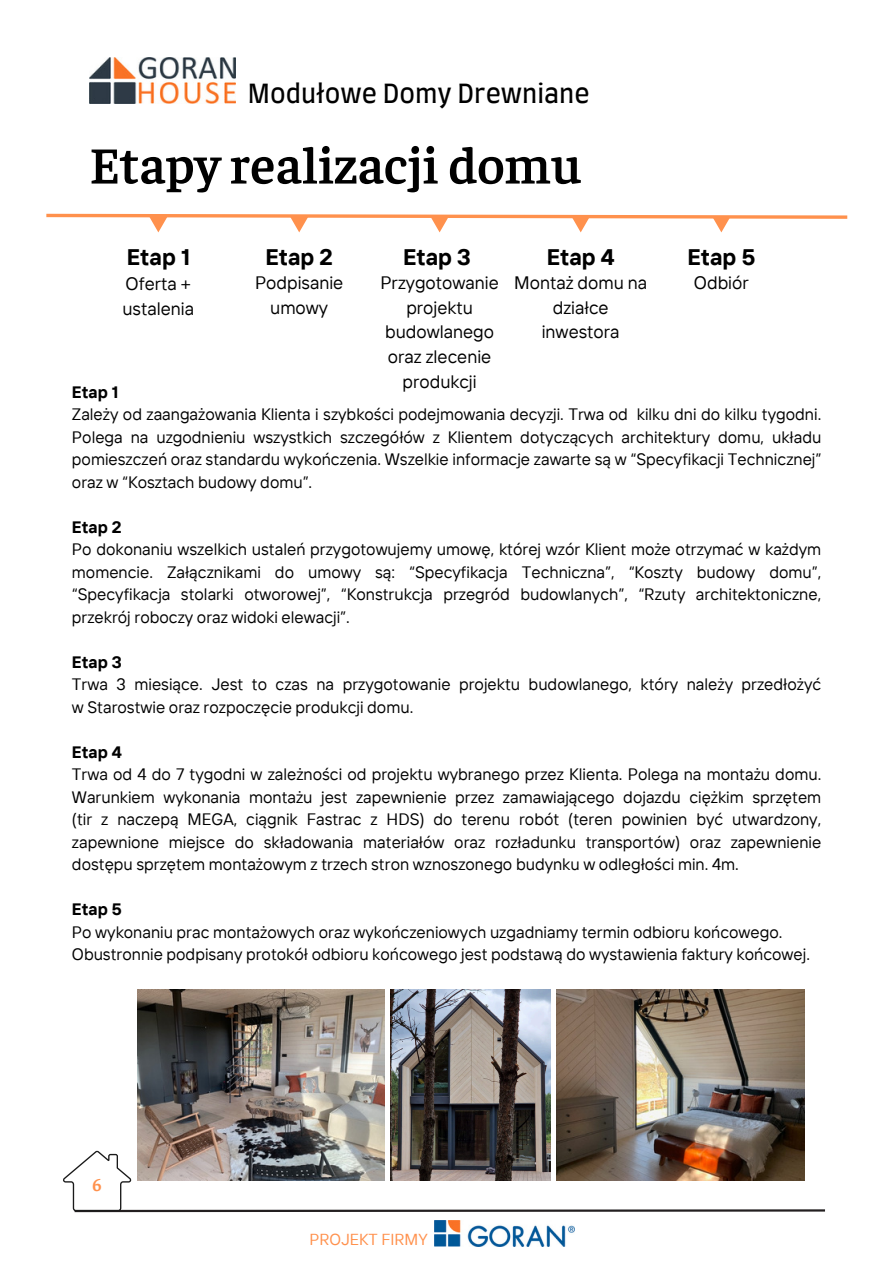
<style>
.page{position:relative;width:894px;height:1264px;background:#fff}
.page>*{position:absolute;margin:0;border:0;box-sizing:border-box;transform-origin:0 0}
.t1{font:600 52.5px "Faustina";color:#000}
.t2{font:25.2px "Farro";color:#000}
.t3{font:700 22.5px "TT Interphases";color:#000}
.t4{font:18px/24.8px "TT Interphases";color:#000;text-align:center}
.t5{font:600 18px "Faustina";color:#ff914d}
.t6{font:16.5px/22.5px "TT Interphases";color:#000}
.t7{font:15.9px "TT Interphases";color:#ff914d}
.s1{font-weight:700}
</style>
<div class="page">
<img style="left:390px;top:989px;width:160px;height:161px">
<svg style="left:46px;top:213px;width:802px;height:19px"></svg>
<img style="left:89px;top:57px;width:147px;height:46px">
<img style="left:138px;top:989px;width:247px;height:161px">
<svg style="left:63px;top:1150px;width:762px;height:63px"></svg>
<img style="left:434px;top:1220px;width:140px;height:26px">
<img style="left:556px;top:989px;width:248px;height:191px">
<p class="t2" style="left:248px;top:82px;width:343px">Modułowe Domy Drewniane</p>
<p class="t1" style="left:89px;top:129px;width:493px">Etapy realizacji domu</p>
<h4 class="t3" style="left:265px;top:242px;width:69px">Etap 2</h4>
<h3 class="t4" style="left:255px;top:270px;width:90px">Podpisanie umowy</h3>
<h4 class="t3" style="left:403px;top:242px;width:69px">Etap 3</h4>
<h3 class="t4" style="left:380px;top:270px;width:120px">Przygotowanie projektu budowlanego oraz zlecenie produkcji</h3>
<p class="t3" style="left:127px;top:242px;width:65px">Etap 1</p>
<h2 class="t4" style="left:122px;top:271px;width:73px;text-align:left">Oferta + ustalenia</h2>
<h4 class="t3" style="left:546px;top:242px;width:69px">Etap 4</h4>
<h4 class="t4" style="left:514px;top:270px;width:134px">Montaż domu na działce inwestora</h4>
<h4 class="t3" style="left:687px;top:242px;width:69px">Etap 5</h4>
<h4 class="t4" style="left:693px;top:270px;width:56px">Odbiór</h4>
<h3 class="t6" style="left:72px;top:380px;width:750px"><span class="s1">Etap 1<br></span>Zależy od zaangażowania Klienta i szybkości podejmowania decyzji. Trwa od kilku dni do kilku tygodni.<br>Polega na uzgodnieniu wszystkich szczegółów z Klientem dotyczących architektury domu, układu pomieszczeń oraz standardu wykończenia. Wszelkie informacje zawarte są w “Specyfikacji Technicznej” oraz w “Kosztach budowy domu”.</h3>
<h4 class="t6" style="left:72px;top:515px;width:750px"><span class="s1">Etap 2<br></span>Po dokonaniu wszelkich ustaleń przygotowujemy umowę, której wzór Klient może otrzymać w każdym momencie. Załącznikami do umowy są: “Specyfikacja Techniczna”, “Koszty budowy domu”, “Specyfikacja stolarki otworowej”, “Konstrukcja przegród budowlanych”, “Rzuty architektoniczne, przekrój roboczy oraz widoki elewacji”.</h4>
<h3 class="t6" style="left:72px;top:650px;width:750px"><span class="s1">Etap 3<br></span>Trwa 3 miesiące. Jest to czas na przygotowanie projektu budowlanego, który należy przedłożyć w Starostwie oraz rozpoczęcie produkcji domu.</h3>
<h4 class="t6" style="left:72px;top:740px;width:750px"><span class="s1">Etap 4<br></span>Trwa od 4 do 7 tygodni w zależności od projektu wybranego przez Klienta. Polega na montażu domu.<br>Warunkiem wykonania montażu jest zapewnienie przez zamawiającego dojazdu ciężkim sprzętem (tir z naczepą MEGA, ciągnik Fastrac z HDS) do terenu robót (teren powinien być utwardzony, zapewnione miejsce do składowania materiałów oraz rozładunku transportów) oraz zapewnienie dostępu sprzętem montażowym z trzech stron wznoszonego budynku w odległości min. 4m.</h4>
<h3 class="t6" style="left:72px;top:898px;width:739px"><span class="s1">Etap 5<br></span>Po wykonaniu prac montażowych oraz wykończeniowych uzgadniamy termin odbioru końcowego.<br>Obustronnie podpisany protokół odbioru końcowego jest podstawą do wystawienia faktury końcowej.</h3>
<p class="t5" style="left:92px;top:1172px;width:11px">6</p>
<p class="t7" style="left:309px;top:1229px;width:120px">PROJEKT FIRMY</p>
</div>
